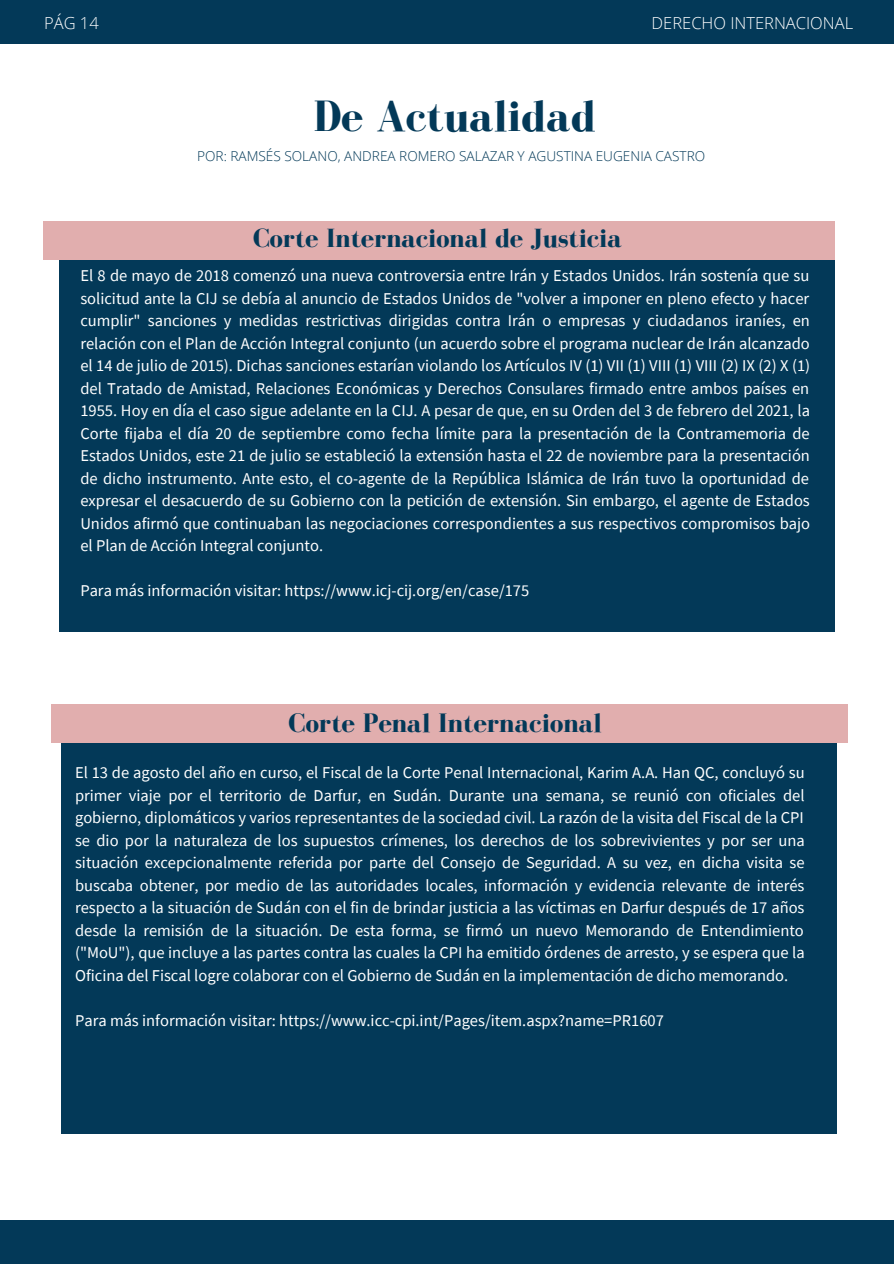
<style>
.page{position:relative;width:894px;height:1264px;background:#fff}
.page>*{position:absolute;margin:0;border:0;box-sizing:border-box;transform-origin:0 0}
.t1{font:700 45px "Bodoni FLF";color:#033958}
.t2{font:700 27.45px "Bodoni FLF";color:#033958}
.t3{font:700 27px "Bodoni FLF";color:#033958}
.t4{font:16.5px/22.5px "Source Sans Pro";color:#fff;text-align:justify}
.t5{font:300 16.5px "Open Sans";color:#fff}
.t6{font:300 13.65px "Open Sans";color:#033958}
</style>
<div class="page">
<div style="left:59px;top:252px;width:775px;height:380px;background:#033958"></div>
<div style="left:43px;top:222px;width:791px;height:38px;background:#e1aeae"></div>
<div style="left:0;top:1220px;width:893px;height:43px;background:#033958"></div>
<div style="left:0;top:0;width:893px;height:44px;background:#033958"></div>
<div style="left:61px;top:726px;width:775px;height:408px;background:#033958"></div>
<div style="left:51px;top:704px;width:796px;height:38px;background:#e1aeae"></div>
<p class="t5" style="left:44px;top:11px;width:56px">PÁG 14</p>
<p class="t5" style="left:651px;top:11px;width:203px">DERECHO INTERNACIONAL</p>
<p class="t1" style="left:313px;top:92px;width:284px">De Actualidad</p>
<p class="t6" style="left:197px;top:147px;width:509px">POR: RAMSÉS SOLANO, ANDREA ROMERO SALAZAR Y AGUSTINA EUGENIA CASTRO</p>
<p class="t3" style="left:253px;top:223px;width:370px">Corte Internacional de Justicia</p>
<p class="t4" style="left:80px;top:264px;width:731px">El 8 de mayo de 2018 comenzó una nueva controversia entre Irán y Estados Unidos. Irán sostenía que su solicitud ante la CIJ se debía al anuncio de Estados Unidos de "volver a imponer en pleno efecto y hacer cumplir" sanciones y medidas restrictivas dirigidas contra Irán o empresas y ciudadanos iraníes, en relación con el Plan de Acción Integral conjunto (un acuerdo sobre el programa nuclear de Irán alcanzado el 14 de julio de 2015). Dichas sanciones estarían violando los Artículos IV (1) VII (1) VIII (1) VIII (2) IX (2) X (1) del Tratado de Amistad, Relaciones Económicas y Derechos Consulares firmado entre ambos países en 1955. Hoy en día el caso sigue adelante en la CIJ. A pesar de que, en su Orden del 3 de febrero del 2021, la Corte fijaba el día 20 de septiembre como fecha límite para la presentación de la Contramemoria de Estados Unidos, este 21 de julio se estableció la extensión hasta el 22 de noviembre para la presentación de dicho instrumento. Ante esto, el co-agente de la República Islámica de Irán tuvo la oportunidad de expresar el desacuerdo de su Gobierno con la petición de extensión. Sin embargo, el agente de Estados Unidos afirmó que continuaban las negociaciones correspondientes a sus respectivos compromisos bajo el Plan de Acción Integral conjunto.</p>
<p class="t4" style="left:80px;top:579px;width:450px">Para más información visitar: https://www.icj-cij.org/en/case/175</p>
<p class="t2" style="left:288px;top:708px;width:315px">Corte Penal Internacional</p>
<p class="t4" style="left:75px;top:761px;width:731px">El 13 de agosto del año en curso, el Fiscal de la Corte Penal Internacional, Karim A.A. Han QC, concluyó su primer viaje por el territorio de Darfur, en Sudán. Durante una semana, se reunió con oficiales del gobierno, diplomáticos y varios representantes de la sociedad civil. La razón de la visita del Fiscal de la CPI se dio por la naturaleza de los supuestos crímenes, los derechos de los sobrevivientes y por ser una situación excepcionalmente referida por parte del Consejo de Seguridad. A su vez, en dicha visita se buscaba obtener, por medio de las autoridades locales, información y evidencia relevante de interés respecto a la situación de Sudán con el fin de brindar justicia a las víctimas en Darfur después de 17 años desde la remisión de la situación. De esta forma, se firmó un nuevo Memorando de Entendimiento ("MoU"), que incluye a las partes contra las cuales la CPI ha emitido órdenes de arresto, y se espera que la Oficina del Fiscal logre colaborar con el Gobierno de Sudán en la implementación de dicho memorando.</p>
<p class="t4" style="left:75px;top:1008px;width:590px">Para más información visitar: https://www.icc-cpi.int/Pages/item.aspx?name=PR1607</p>
</div>
